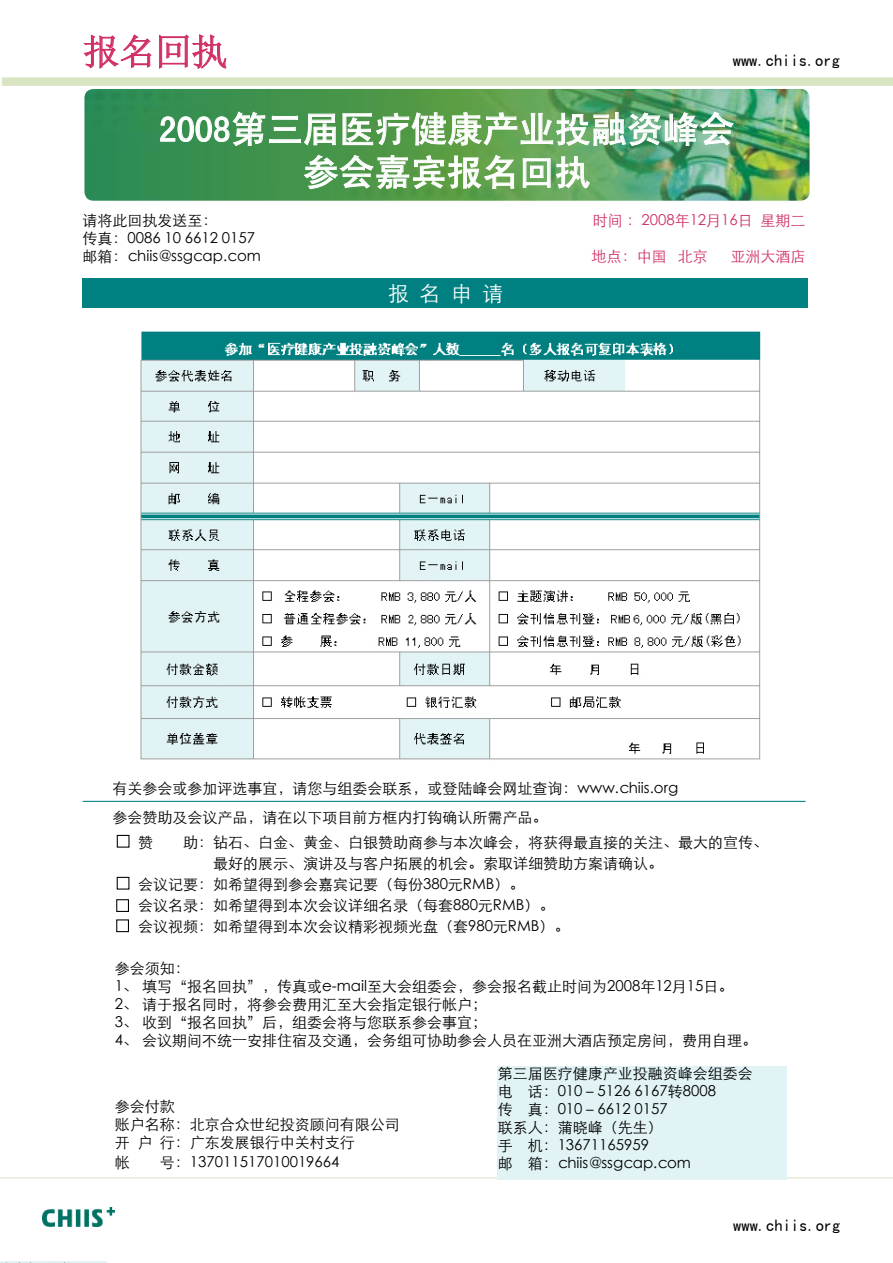
<style>
.page{position:relative;width:893px;height:1263px;background:#fff}
.page>*{position:absolute;margin:0;border:0;box-sizing:border-box;transform-origin:0 0}
.t1{font:36px/43.2px "Sim Hei";color:#fff;text-align:center}
.t2{font:36px "Sim Sun";color:#d02f66}
.t3{font:21px "ST Xihei";color:#fff}
.t4{font:16.5px "Sim Hei";color:#000}
.t5{font:15px/18px "ST Xihei";color:#000}
.t6{font:15px "ST Xihei";color:#d02f66}
</style>
<div class="page">
<img style="left:84px;top:89px;width:726px;height:112px">
<svg style="left:160px;top:111px;width:176px;height:35px;background:#66a873"></svg>
<img style="left:342px;top:112px;width:392px;height:34px">
<svg style="left:304px;top:154px;width:210px;height:35px;background:#80b476"></svg>
<svg style="left:522px;top:156px;width:68px;height:33px;background:#8dbe86"></svg>
<div style="left:2px;top:77px;width:891px;height:9px;background:#d9e4c3"></div>
<svg style="left:84px;top:34px;width:67px;height:35px"></svg>
<svg style="left:159px;top:34px;width:68px;height:35px"></svg>
<div style="left:83px;top:278px;width:725px;height:30px;background:#008081"></div>
<hr style="left:83px;top:801px;width:722px;height:1px;background:#008081">
<div style="left:117px;top:877px;width:12px;height:12px;border:1px solid #000"></div>
<div style="left:117px;top:835px;width:13px;height:13px;border:1px solid #000"></div>
<div style="left:116px;top:899px;width:13px;height:13px;border:1px solid #000"></div>
<div style="left:116px;top:919px;width:13px;height:13px;border:1px solid #000"></div>
<img style="left:42px;top:1208px;width:73px;height:18px">
<hr style="left:0;top:1177px;width:893px;height:1px;background:#d9e4c3">
<hr style="left:0;top:1261px;width:106px;height:2px;background:#e1f3f5">
<img style="left:140px;top:331px;width:621px;height:429px">
<div style="left:498px;top:1066px;width:289px;height:113px;background:#e1f3f5"></div>
<h1 class="t2" style="left:83px;top:34px;width:145px">报名回执</h1>
<p class="t4" style="left:733px;top:52px;width:109px">www.chiis.org</p>
<h1 class="t1" style="left:159px;top:107px;width:578px">2008第三届医疗健康产业投融资峰会参会嘉宾报名回执</h1>
<p class="t5" style="left:83px;top:211px;width:180px">请将此回执发送至：<br>传真：0086 10 6612 0157邮箱：chiis@ssgcap.com</p>
<p class="t6" style="left:593px;top:209px;width:214px">时间 ：2008年12月16日 星期二</p>
<p class="t6" style="left:592px;top:245px;width:118px">地点：中国 北京</p>
<p class="t6" style="left:730px;top:245px;width:76px">亚洲大酒店</p>
<h2 class="t3" style="left:388px;top:278px;width:117px">报 名 申 请</h2>
<p class="t5" style="left:112px;top:778px;width:567px">有关参会或参加评选事宜，请您与组委会联系，或登陆峰会网址查询：www.chiis.org</p>
<p class="t5" style="left:112px;top:808px;width:436px">参会赞助及会议产品，请在以下项目前方框内打钩确认所需产品。</p>
<p class="t5" style="left:138px;top:832px;width:16px">赞</p>
<p class="t5" style="left:183px;top:832px;width:586px">助：钻石、白金、黄金、白银赞助商参与本次峰会，将获得最直接的关注、最大的宣传、</p>
<p class="t5" style="left:213px;top:853px;width:451px">最好的展示、演讲及与客户拓展的机会。索取详细赞助方案请确认。</p>
<p class="t5" style="left:138px;top:874px;width:388px">会议记要：如希望得到参会嘉宾记要（每份380元RMB）。</p>
<p class="t5" style="left:138px;top:895px;width:418px">会议名录：如希望得到本次会议详细名录（每套880元RMB）。</p>
<p class="t5" style="left:138px;top:916px;width:433px">会议视频：如希望得到本次会议精彩视频光盘（套980元RMB）。</p>
<p class="t5" style="left:115px;top:958px;width:644px">参会须知：<br>1、 填写“报名回执”，传真或e-mail至大会组委会，参会报名截止时间为2008年12月15日。<br>2、 请于报名同时，将参会费用汇至大会指定银行帐户；<br>3、 收到“报名回执”后，组委会将与您联系参会事宜；<br>4、 会议期间不统一安排住宿及交通，会务组可协助参会人员在亚洲大酒店预定房间，费用自理。</p>
<p class="t5" style="left:115px;top:1096px;width:286px">参会付款<br>账户名称：北京合众世纪投资顾问有限公司开 户 行：广东发展银行中关村支行</p>
<p class="t5" style="left:115px;top:1152px;width:16px">帐</p>
<p class="t5" style="left:160px;top:1152px;width:181px">号：137011517010019664</p>
<p class="t5" style="left:498px;top:1063px;width:256px">第三届医疗健康产业投融资峰会组委会电 话：010－5126 6167转8008<br>传 真：010－6612 0157<br>联系人：蒲晓峰（先生）<br>手 机：13671165959<br>邮 箱：chiis@ssgcap.com</p>
<p class="t4" style="left:733px;top:1216px;width:109px">www.chiis.org</p>
</div>
